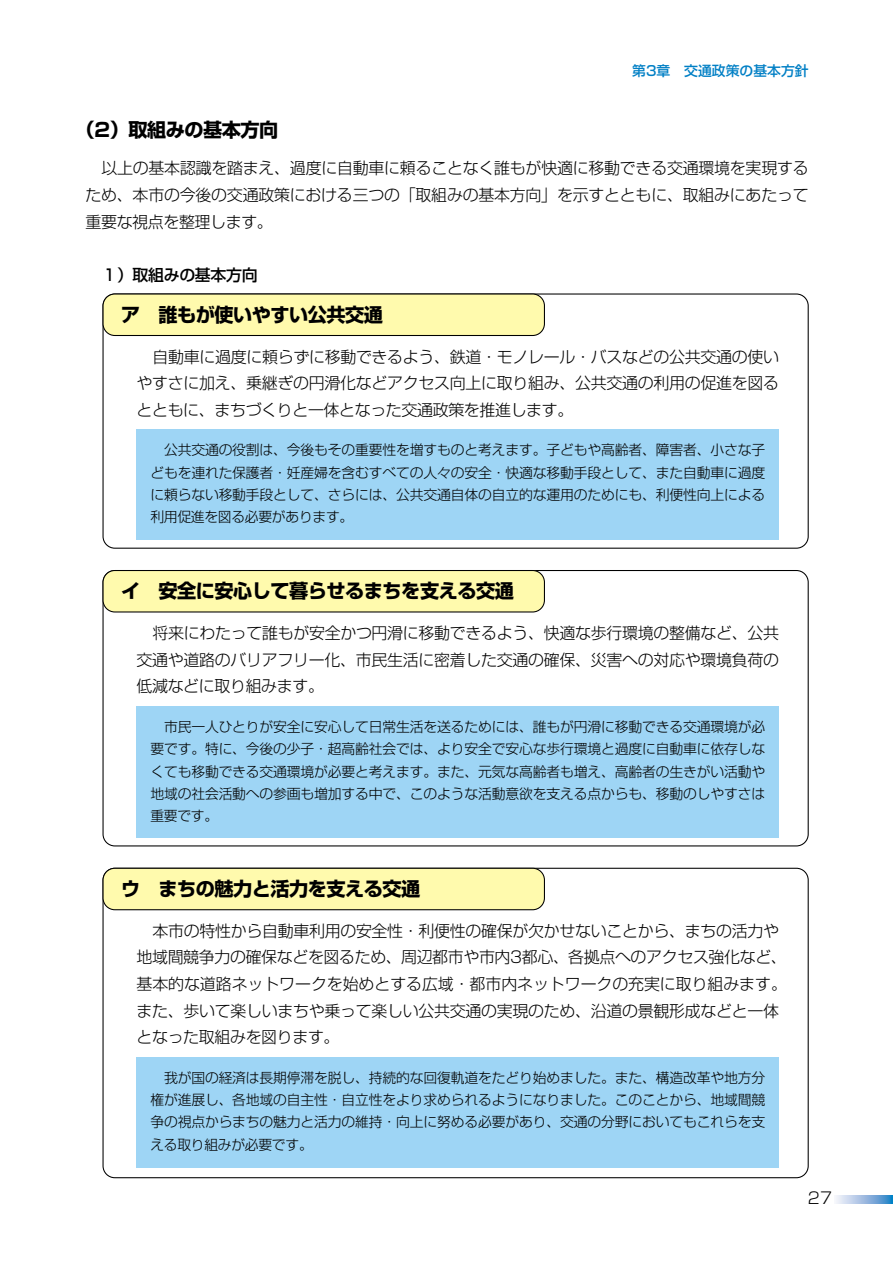
<style>
.page{position:relative;width:893px;height:1262px;background:#fff}
.page>*{position:absolute;margin:0;border:0;box-sizing:border-box;transform-origin:0 0}
.t1{font:700 19.2px "Shin Go";letter-spacing:-.025em;color:#000}
.t2{font:300 15.9px/26.5px "Shin Go";letter-spacing:-.02em;color:#000;text-align:justify}
.t3{font:500 15.9px "Shin Go";letter-spacing:-.025em;color:#000}
.t4{font:300 13.8px/22.4px "Shin Go";letter-spacing:-.01em;color:#000;text-align:justify}
.t5{font:500 13.8px "Shin Go";color:#007fc5}
</style>
<div class="page">
<svg style="left:836px;top:1195px;width:57px;height:8px"></svg>
<div style="left:103px;top:294px;width:441px;height:41px;background:#fffaad;border-radius:12px"></div>
<div style="left:102px;top:293px;width:443px;height:43px;border:1px solid #000;border-radius:12px"></div>
<div style="left:136px;top:429px;width:643px;height:110px;background:#9ed5f5"></div>
<div style="left:103px;top:570px;width:441px;height:42px;background:#fffaad;border-radius:12px"></div>
<div style="left:102px;top:570px;width:443px;height:42px;border:1px solid #000;border-radius:12px"></div>
<div style="left:136px;top:706px;width:643px;height:131px;background:#9ed5f5"></div>
<div style="left:103px;top:868px;width:441px;height:41px;background:#fffaad;border-radius:12px"></div>
<div style="left:102px;top:867px;width:443px;height:43px;border:1px solid #000;border-radius:12px"></div>
<div style="left:136px;top:1057px;width:643px;height:110px;background:#9ed5f5"></div>
<p class="t5" style="left:632px;top:65px;width:178px">第3章　交通政策の基本方針</p>
<p class="t1" style="left:76px;top:123px;width:204px">（2）取組みの基本方向</p>
<p class="t2" style="left:85px;top:157px;width:724px;text-indent:16px">以上の基本認識を踏まえ、過度に自動車に頼ることなく誰もが快適に移動できる交通環境を実現するため、本市の今後の交通政策における三つの「取組みの基本方向」を示すとともに、取組みにあたって重要な視点を整理します。</p>
<p class="t3" style="left:101px;top:269px;width:158px">１）取組みの基本方向</p>
<p class="t1" style="left:121px;top:307px;width:263px">ア　誰もが使いやすい公共交通</p>
<p class="t2" style="left:136px;top:345px;width:644px;text-indent:16px">自動車に過度に頼らずに移動できるよう、鉄道・モノレール・バスなどの公共交通の使いやすさに加え、乗継ぎの円滑化などアクセス向上に取り組み、公共交通の利用の促進を図るとともに、まちづくりと一体となった交通政策を推進します。</p>
<p class="t4" style="left:150px;top:441px;width:616px;text-indent:14px">公共交通の役割は、今後もその重要性を増すものと考えます。子どもや高齢者、障害者、小さな子どもを連れた保護者・妊産婦を含むすべての人々の安全・快適な移動手段として、また自動車に過度に頼らない移動手段として、さらには、公共交通自体の自立的な運用のためにも、利便性向上による利用促進を図る必要があります。</p>
<p class="t1" style="left:121px;top:584px;width:394px">イ　安全に安心して暮らせるまちを支える交通</p>
<p class="t2" style="left:136px;top:622px;width:644px;text-indent:16px">将来にわたって誰もが安全かつ円滑に移動できるよう、快適な歩行環境の整備など、公共交通や道路のバリアフリー化、市民生活に密着した交通の確保、災害への対応や環境負荷の低減などに取り組みます。</p>
<p class="t4" style="left:150px;top:717px;width:616px;text-indent:14px">市民一人ひとりが安全に安心して日常生活を送るためには、誰もが円滑に移動できる交通環境が必要です。特に、今後の少子・超高齢社会では、より安全で安心な歩行環境と過度に自動車に依存しなくても移動できる交通環境が必要と考えます。また、元気な高齢者も増え、高齢者の生きがい活動や地域の社会活動への参画も増加する中で、このような活動意欲を支える点からも、移動のしやすさは重要です。</p>
<p class="t1" style="left:121px;top:881px;width:301px">ウ　まちの魅力と活力を支える交通</p>
<p class="t2" style="left:136px;top:919px;width:652px;text-align:left;text-indent:16px">本市の特性から自動車利用の安全性・利便性の確保が欠かせないことから、まちの活力や地域間競争力の確保などを図るため、周辺都市や市内3都心、各拠点へのアクセス強化など、基本的な道路ネットワークを始めとする広域・都市内ネットワークの充実に取り組みます。また、歩いて楽しいまちや乗って楽しい公共交通の実現のため、沿道の景観形成などと一体となった取組みを図ります。</p>
<p class="t4" style="left:150px;top:1068px;width:616px;text-indent:14px">我が国の経済は長期停滞を脱し、持続的な回復軌道をたどり始めました。また、構造改革や地方分権が進展し、各地域の自主性・自立性をより求められるようになりました。このことから、地域間競争の視点からまちの魅力と活力の維持・向上に努める必要があり、交通の分野においてもこれらを支える取り組みが必要です。</p>
<p class="t2" style="left:807px;top:1187px;width:26px">27</p>
</div>
